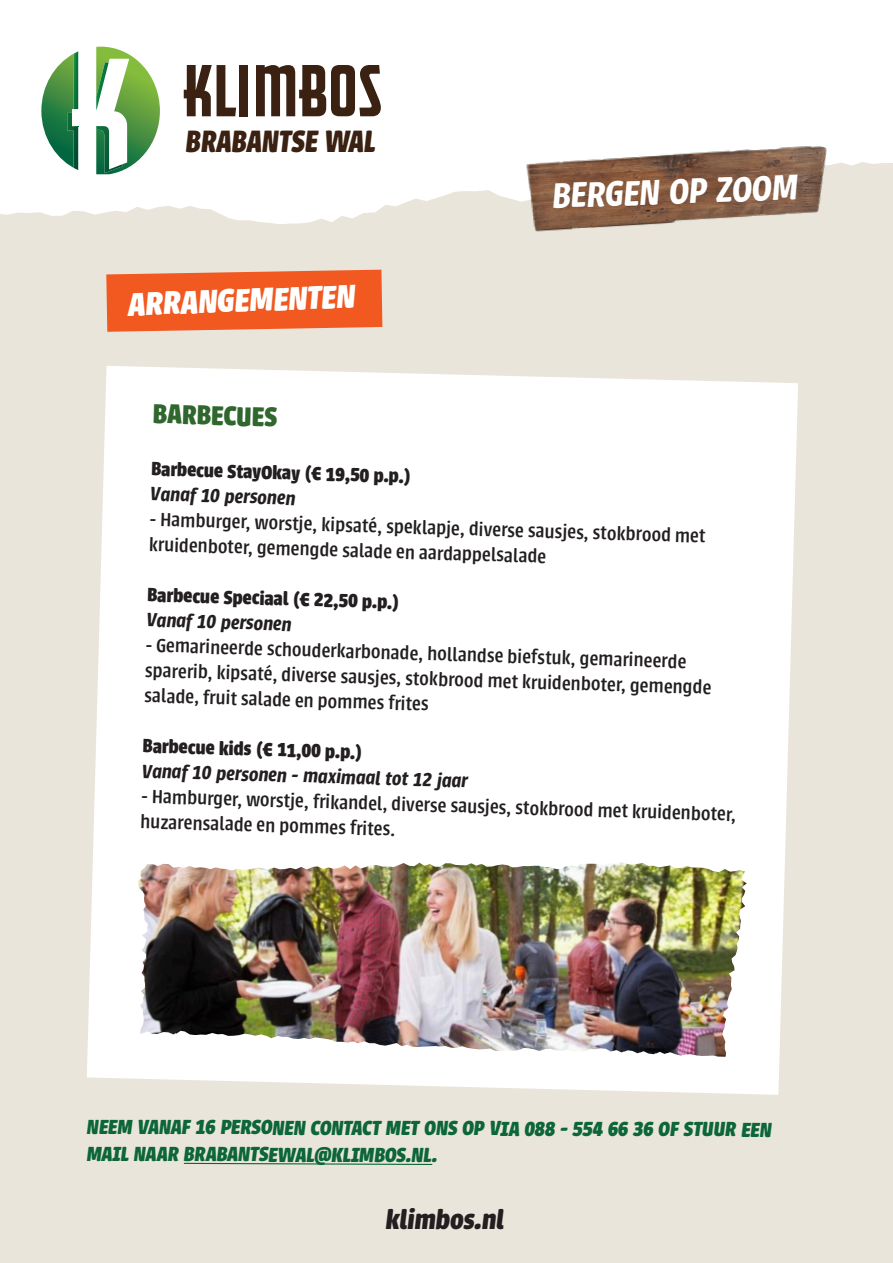
<style>
.page{position:relative;width:893px;height:1263px;background:#eae5da}
.page>*{position:absolute;margin:0;border:0;box-sizing:border-box;transform-origin:0 0}
.t1{font:italic 600 39px "Urbana";color:#fff}
.t2{font:italic 700 36px "Urbana";color:#fff}
.t3{font:italic 700 33.9px "Urbana";color:#3a2111;scale:.92 1}
.t4{font:italic 700 30px "Urbana";letter-spacing:.005em;color:#231f20}
.t5{font:700 30px "Urbana";color:#30672e}
.t6{font:italic 700 22.5px/26.4px "Urbana";letter-spacing:-.005em;color:#0c6638}
.t7{font:500 21px/25.8px "Urbana";color:#231f20}
.t8{font:700 21px/25.5px "Urbana";color:#231f20}
.t9{font:italic 600 21px/24.9px "Urbana";color:#231f20}
.s1{font-weight:600;font-style:italic}
.s2{font-weight:700;font-style:normal}
</style>
<div class="page">
<svg style="left:0;top:0;width:893px;height:224px;fill:#fff"></svg>
<svg style="left:106px;top:270px;width:276px;height:62px"></svg>
<div style="left:87px;top:366px;width:711px;height:729px;background:#fff"></div>
<svg style="left:184px;top:65px;width:52px;height:51px"></svg>
<div style="left:239px;top:65px;width:9px;height:51px;background:#3a2111"></div>
<svg style="left:256px;top:65px;width:125px;height:51px"></svg>
<svg style="left:41px;top:51px;width:37px;height:119px"></svg>
<img style="left:74px;top:51px;width:4px;height:58px">
<svg style="left:96px;top:47px;width:64px;height:127px"></svg>
<img style="left:96px;top:62px;width:13px;height:48px">
<img style="left:500px;top:134px;width:338px;height:98px">
<svg style="left:183px;top:1162px;width:250px;height:3px"></svg>
<img style="left:138px;top:862px;width:609px;height:195px">
<p class="t3" style="left:186px;top:122px;width:208px">BRABANTSE WAL</p>
<p class="t2" style="left:128px;top:284px;width:229px;rotate:-2deg">ARRANGEMENTEN</p>
<p class="t1" style="left:552px;top:174px;width:248px;rotate:-2deg">BERGEN OP ZOOM</p>
<p class="t5" style="left:154px;top:396px;width:126px;rotate:2deg">BARBECUES</p>
<p class="t8" style="left:152px;top:456px;width:262px;rotate:2deg">Barbecue StayOkay (€ 19,50 p.p.)<br><span class="s1">Vanaf 10 personen</span></p>
<p class="t7" style="left:150px;top:505px;width:558px;rotate:2deg">- Hamburger, worstje, kipsaté, speklapje, diverse sausjes, stokbrood met</p>
<p class="t7" style="left:149px;top:531px;width:399px;rotate:2deg">kruidenboter, gemengde salade en aardappelsalade</p>
<p class="t8" style="left:148px;top:582px;width:254px;rotate:2deg">Barbecue Speciaal (€ 22,50 p.p.)<br><span class="s1">Vanaf 10 personen</span></p>
<p class="t7" style="left:146px;top:631px;width:542px;rotate:2deg">- Gemarineerde schouderkarbonade, hollandse biefstuk, gemarineerde</p>
<p class="t7" style="left:146px;top:656px;width:568px;rotate:2deg">sparerib, kipsaté, diverse sausjes, stokbrood met kruidenboter, gemengde salade, fruit salade en pommes frites</p>
<p class="t9" style="left:143px;top:733px;width:328px;rotate:2deg"><span class="s2">Barbecue kids (€ 11,00 p.p.)<br></span>Vanaf 10 personen - maximaal tot 12 jaar</p>
<p class="t7" style="left:142px;top:782px;width:597px;rotate:2deg">- Hamburger, worstje, frikandel, diverse sausjes, stokbrood met kruidenboter, huzarensalade en pommes frites.</p>
<p class="t6" style="left:87px;top:1115px;width:687px">NEEM VANAF 16 PERSONEN CONTACT MET ONS OP VIA 088 - 554 66 36 OF STUUR EEN<br>MAIL NAAR BRABANTSEWAL@KLIMBOS.NL.</p>
<p class="t4" style="left:386px;top:1203px;width:120px">klimbos.nl</p>
</div>
